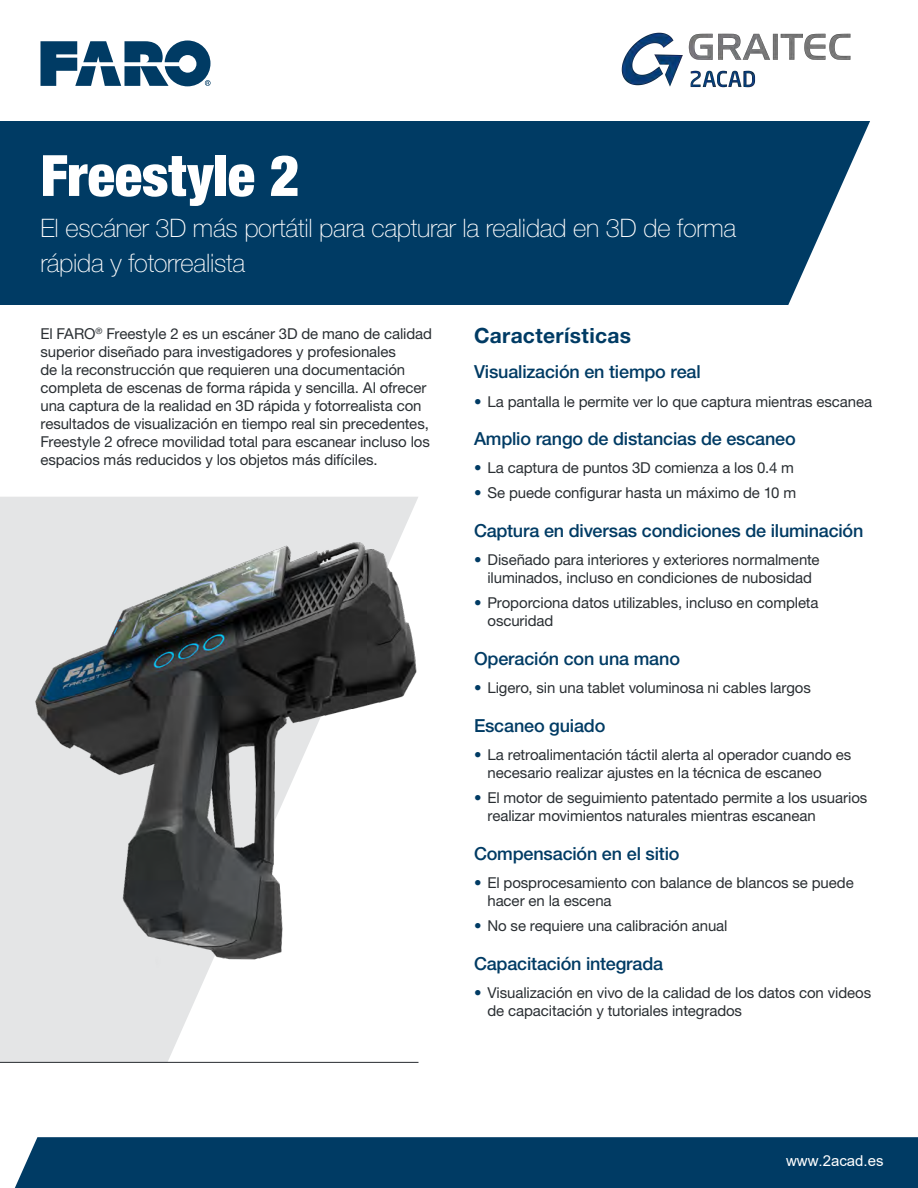
<style>
.page{position:relative;width:918px;height:1188px;background:#fff}
.page>*{position:absolute;margin:0;border:0;box-sizing:border-box;transform-origin:0 0}
.t1{font:900 condensed 57px "Helvetica Neue LTW1 G";color:#fff}
.t2{font:100 25.5px/34.5px "Helvetica Neue LTW1 G";letter-spacing:-.01em;color:#fff}
.t3{font:700 21px "Helvetica Neue LTW1 G";letter-spacing:.015em;color:#003b64}
.t4{font:500 18px "Helvetica Neue LTW1 G";letter-spacing:-.01em;color:#003b64}
.t5{font:15px/18px "Helvetica Neue LTW1 G";letter-spacing:-.005em;color:#2a2f33}
.t6{font:15px "Arial";color:#fff}
.s1{color:#003b64}
</style>
<div class="page">
<div style="left:15px;top:1137px;width:903px;height:51px;background:#003b64"></div>
<div style="left:0;top:122px;width:918px;height:183px;background:#003b64"></div>
<svg style="left:40px;top:41px;width:171px;height:45px"></svg>
<svg style="left:752px;top:121px;width:166px;height:184px;fill:#fff"></svg>
<svg style="left:0;top:497px;width:418px;height:565px;fill:#e4e5e6"></svg>
<img style="left:0;top:512px;width:418px;height:490px">
<hr style="left:0;top:1062px;width:418px;height:1px;background:#2a2f33">
<img style="left:621px;top:32px;width:230px;height:56px">
<h1 class="t1" style="left:40px;top:142px;width:260px">Freestyle 2</h1>
<h2 class="t2" style="left:40px;top:211px;width:697px">El escáner 3D más portátil para capturar la realidad en 3D de forma rápida y fotorrealista</h2>
<p class="t5" style="left:40px;top:324px;width:393px">El FARO<sup>®</sup> Freestyle 2 es un escáner 3D de mano de calidad superior diseñado para investigadores y profesionales<br>de la reconstrucción que requieren una documentación completa de escenas de forma rápida y sencilla. Al ofrecer una captura de la realidad en 3D rápida y fotorrealista con resultados de visualización en tiempo real sin precedentes, Freestyle 2 ofrece movilidad total para escanear incluso los espacios más reducidos y los objetos más difíciles.</p>
<h3 class="t3" style="left:474px;top:323px;width:159px">Características</h3>
<p class="t4" style="left:474px;top:361px;width:228px">Visualización en tiempo real</p>
<p class="t5" style="left:474px;top:392px;width:400px"><span class="s1">•</span> La pantalla le permite ver lo que captura mientras escanea</p>
<p class="t4" style="left:474px;top:428px;width:323px">Amplio rango de distancias de escaneo</p>
<p class="t5" style="left:474px;top:459px;width:322px"><span class="s1">•</span> La captura de puntos 3D comienza a los 0.4 m</p>
<p class="t5" style="left:474px;top:484px;width:324px"><span class="s1">•</span> Se puede configurar hasta un máximo de 10 m</p>
<p class="t4" style="left:474px;top:520px;width:391px">Captura en diversas condiciones de iluminación</p>
<p class="t5" style="left:474px;top:551px;width:347px;text-align:center"><span class="s1">•</span> Diseñado para interiores y exteriores normalmente iluminados, incluso en condiciones de nubosidad</p>
<p class="t5" style="left:488px;top:594px;width:333px;text-indent:-14px"><span class="s1">•</span> Proporciona datos utilizables, incluso en completa oscuridad</p>
<p class="t4" style="left:474px;top:648px;width:208px">Operación con una mano</p>
<p class="t5" style="left:474px;top:679px;width:338px"><span class="s1">•</span> Ligero, sin una tablet voluminosa ni cables largos</p>
<p class="t4" style="left:474px;top:715px;width:133px">Escaneo guiado</p>
<p class="t5" style="left:488px;top:746px;width:365px;text-indent:-14px"><span class="s1">•</span> La retroalimentación táctil alerta al operador cuando es necesario realizar ajustes en la técnica de escaneo</p>
<p class="t5" style="left:488px;top:789px;width:381px;text-indent:-14px"><span class="s1">•</span> El motor de seguimiento patentado permite a los usuarios realizar movimientos naturales mientras escanean</p>
<p class="t4" style="left:474px;top:842px;width:207px">Compensación en el sitio</p>
<p class="t5" style="left:488px;top:874px;width:368px;text-indent:-14px"><span class="s1">•</span> El posprocesamiento con balance de blancos se puede hacer en la escena</p>
<p class="t5" style="left:474px;top:917px;width:255px"><span class="s1">•</span> No se requiere una calibración anual</p>
<p class="t4" style="left:474px;top:952px;width:191px">Capacitación integrada</p>
<p class="t5" style="left:488px;top:983px;width:385px;text-indent:-14px"><span class="s1">•</span> Visualización en vivo de la calidad de los datos con videos de capacitación y tutoriales integrados</p>
<p class="t6" style="left:786px;top:1151px;width:99px">www.2acad.es</p>
</div>
